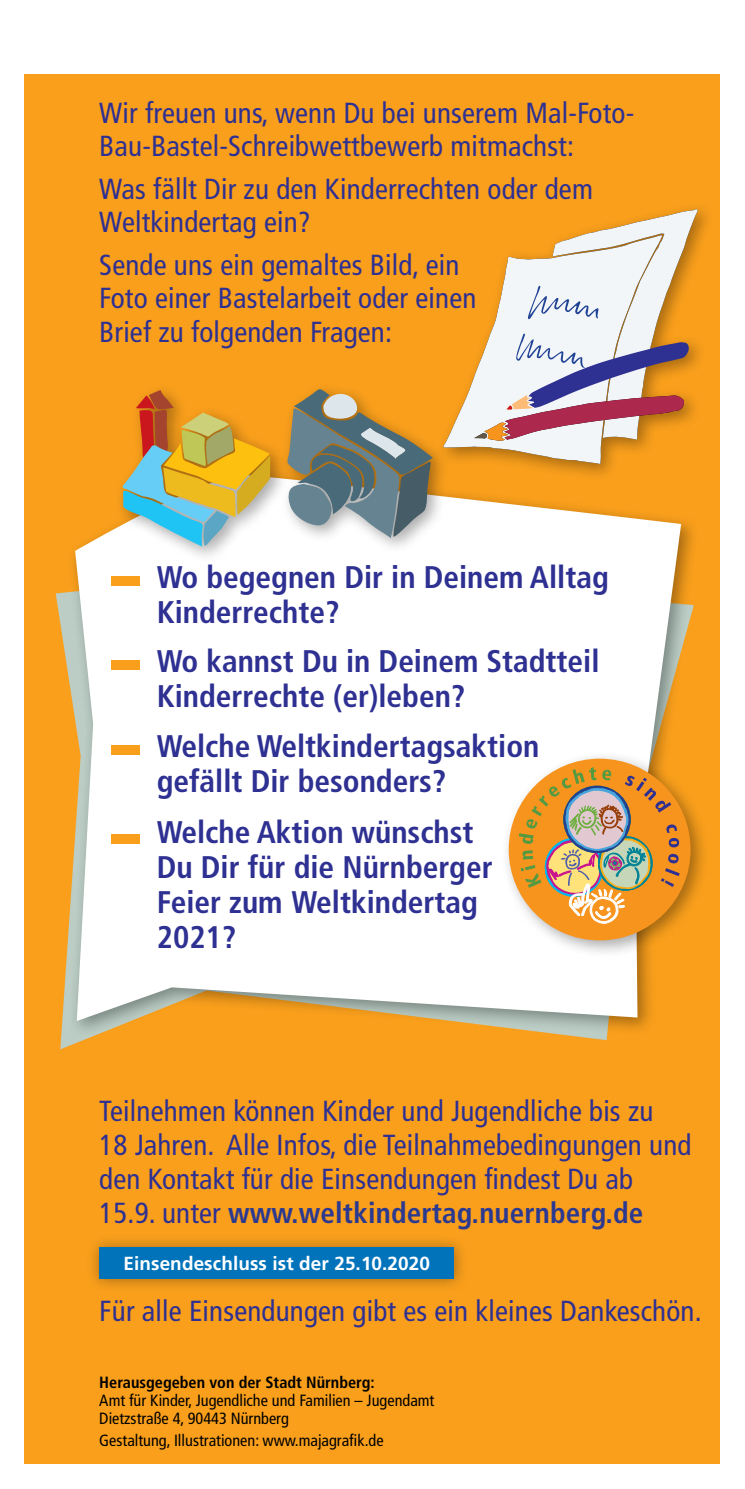
<style>
.page{position:relative;width:745px;height:1489px;background:#fff}
.page>*{position:absolute;margin:0;border:0;box-sizing:border-box;transform-origin:0 0}
.t1{font:700 condensed 31.25px/35px "Frutiger LT Com";color:#2e3092}
.t2{font:condensed 29px/33.8px "Frutiger LT Com";letter-spacing:.005em;color:#2e3092}
.t3{font:700 19px "Frutiger LT Com";letter-spacing:.005em;color:#fff}
.t4{font:condensed 16.25px/17.8px "Frutiger LT Com";color:#000}
.t5{font:700 condensed 16.25px "Frutiger LT Com";color:#000}
.s1{font-weight:700;color:#2b3990}
</style>
<div class="page">
<div style="left:25px;top:74px;width:694px;height:1389px;background:#f99f1c"></div>
<div style="left:67px;top:467px;width:631px;height:571px;background:#000;opacity:.34"></div>
<svg style="left:75px;top:472px;width:605px;height:548px;background:#faf4eb"></svg>
<div style="left:111px;top:576px;width:29px;height:9px;background:#f99f1c"></div>
<div style="left:111px;top:660px;width:29px;height:10px;background:#f99f1c"></div>
<div style="left:111px;top:745px;width:29px;height:9px;background:#f99f1c"></div>
<div style="left:111px;top:834px;width:29px;height:9px;background:#f99f1c"></div>
<div style="left:86px;top:1234px;width:382px;height:58px;background:#000;opacity:.34"></div>
<div style="left:99px;top:1247px;width:355px;height:31px;background:#0073bb"></div>
<div style="left:436px;top:201px;width:278px;height:281px;background:#000;opacity:.34"></div>
<svg style="left:443px;top:209px;width:254px;height:255px"></svg>
<svg style="left:443px;top:235px;width:218px;height:229px"></svg>
<svg style="left:474px;top:209px;width:223px;height:233px"></svg>
<div style="left:500px;top:750px;width:208px;height:208px;background:#000;opacity:.34"></div>
<div style="left:508px;top:758px;width:182px;height:182px;background:#f7941e;border-radius:50%"></div>
<svg style="left:518px;top:767px;width:161px;height:156px"></svg>
<div style="left:115px;top:383px;width:173px;height:181px;background:#000;opacity:.34"></div>
<svg style="left:122px;top:390px;width:148px;height:156px"></svg>
<div style="left:279px;top:382px;width:170px;height:172px;background:#000;opacity:.34"></div>
<svg style="left:286px;top:389px;width:146px;height:149px"></svg>
<p class="t2" style="left:99px;top:96px;width:536px">Wir freuen uns, wenn Du bei unserem Mal-Foto-<br>Bau-Bastel-Schreibwettbewerb mitmachst:</p>
<p class="t2" style="left:99px;top:172px;width:495px">Was fällt Dir zu den Kinderrechten oder dem<br>Weltkindertag ein?</p>
<p class="t2" style="left:99px;top:248px;width:378px">Sende uns ein gemaltes Bild, ein<br>Foto einer Bastelarbeit oder einen<br>Brief zu folgenden Fragen:</p>
<p class="t1" style="left:157px;top:560px;width:453px">Wo begegnen Dir in Deinem Alltag<br>Kinderrechte?</p>
<p class="t1" style="left:157px;top:644px;width:444px">Wo kannst Du in Deinem Stadtteil<br>Kinderrechte (er)leben?</p>
<p class="t1" style="left:157px;top:728px;width:384px">Welche Weltkindertagsaktion gefällt Dir besonders?</p>
<p class="t1" style="left:157px;top:815px;width:337px">Welche Aktion wünschst<br>Du Dir für die Nürnberger<br>Feier zum Weltkindertag<br>2021?</p>
<p class="t2" style="left:99px;top:1094px;width:593px">Teilnehmen können Kinder und Jugendliche bis zu<br>18 Jahren. Alle Infos, die Teilnahmebedingungen und den Kontakt für die Einsendungen findest Du ab 15.9. unter <span class="s1">www.weltkindertag.nuernberg.de</span></p>
<p class="t3" style="left:123px;top:1252px;width:308px">Einsendeschluss ist der 25.10.2020</p>
<p class="t2" style="left:99px;top:1294px;width:603px">Für alle Einsendungen gibt es ein kleines Dankeschön.</p>
<p class="t5" style="left:99px;top:1372px;width:277px">Herausgegeben von der Stadt Nürnberg:</p>
<p class="t4" style="left:99px;top:1391px;width:336px">Amt für Kinder, Jugendliche und Familien – Jugendamt<br>Dietzstraße 4, 90443 Nürnberg</p>
<p class="t4" style="left:99px;top:1431px;width:285px">Gestaltung, Illustrationen: www.majagrafik.de</p>
</div>
